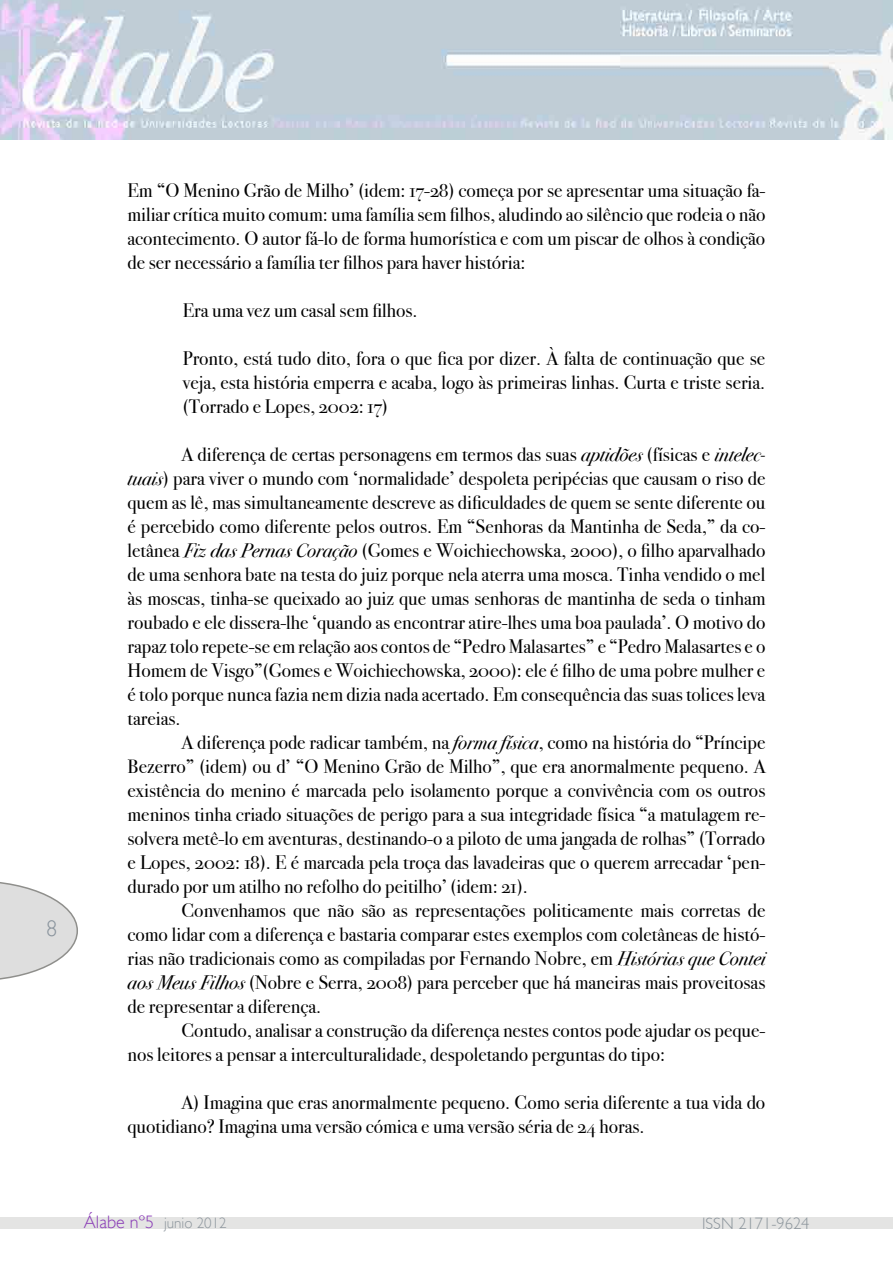
<style>
.page{position:relative;width:893px;height:1263px;background:#fff}
.page>*{position:absolute;margin:0;border:0;box-sizing:border-box;transform-origin:0 0}
.t1{font:300 22.5px "Gill Sans";color:#8a949d}
.t2{font:19.5px/24px "Bodoni Svty Two OSITCTT Book";color:#000;text-align:justify}
.t3{font:300 16.5px "Gill Sans";color:#8c959c}
.t4{font:300 15px "Gill Sans";color:#8c959c}
.s1{font-family:"Bodoni Svty Two OSITCTT Book It"}
.s2{font-size:18px;color:#893ab6}
</style>
<div class="page">
<svg style="left:0;top:882px;width:78px;height:98px"></svg>
<div style="left:0;top:1218px;width:893px;height:11px;background:#e4e4e3"></div>
<img style="left:0;top:0;width:893px;height:139px">
<p class="t1" style="left:46px;top:916px;width:13px">8</p>
<p class="t2" style="left:128px;top:178px;width:639px">Em “O Menino Grão de Milho’ (idem: 17-28) começa por se apresentar uma situação fa&shy;miliar crítica muito comum: uma família sem filhos, aludindo ao silêncio que rodeia o não acontecimento. O autor fá-lo de forma humorística e com um piscar de olhos à condição de ser necessário a família ter filhos para haver história:</p>
<p class="t2" style="left:183px;top:298px;width:236px">Era uma vez um casal sem filhos.</p>
<p class="t2" style="left:183px;top:346px;width:584px">Pronto, está tudo dito, fora o que fica por dizer. À falta de continuação que se veja, esta história emperra e acaba, logo às primeiras linhas. Curta e triste seria. (Torrado e Lopes, 2002: 17)</p>
<p class="t2" style="left:128px;top:442px;width:639px;text-indent:54px">A diferença de certas personagens em termos das suas <span class="s1">aptidões</span> (físicas e <span class="s1">intelec&shy;tuais</span>) para viver o mundo com ‘normalidade’ despoleta peripécias que causam o riso de quem as lê, mas simultaneamente descreve as dificuldades de quem se sente diferente ou é percebido como diferente pelos outros. Em “Senhoras da Mantinha de Seda,” da co&shy;letânea <span class="s1">Fiz das Pernas Coração</span> (Gomes e Woichiechowska, 2000), o filho aparvalhado de uma senhora bate na testa do juiz porque nela aterra uma mosca. Tinha vendido o mel às moscas, tinha-se queixado ao juiz que umas senhoras de mantinha de seda o tinham roubado e ele dissera-lhe ‘quando as encontrar atire-lhes uma boa paulada’. O motivo do rapaz tolo repete-se em relação aos contos de “Pedro Malasartes” e “Pedro Malasartes e o Homem de Visgo”(Gomes e Woichiechowska, 2000): ele é filho de uma pobre mulher e é tolo porque nunca fazia nem dizia nada acertado. Em consequência das suas tolices leva tareias.</p>
<p class="t2" style="left:128px;top:730px;width:639px;text-indent:54px">A diferença pode radicar também, na <span class="s1">forma física</span>, como na história do “Príncipe Bezerro” (idem) ou d’ “O Menino Grão de Milho”, que era anormalmente pequeno. A existência do menino é marcada pelo isolamento porque a convivência com os outros meninos tinha criado situações de perigo para a sua integridade física “a matulagem re&shy;solvera metê-lo em aventuras, destinando-o a piloto de uma jangada de rolhas” (Torrado e Lopes, 2002: 18). E é marcada pela troça das lavadeiras que o querem arrecadar ‘pen&shy;durado por um atilho no refolho do peitilho’ (idem: 21).</p>
<p class="t2" style="left:128px;top:898px;width:639px;text-indent:54px">Convenhamos que não são as representações politicamente mais corretas de como lidar com a diferença e bastaria comparar estes exemplos com coletâneas de histó&shy;rias não tradicionais como as compiladas por Fernando Nobre, em <span class="s1">Histórias que Contei aos Meus Filhos</span> (Nobre e Serra, 2008) para perceber que há maneiras mais proveitosas de representar a diferença.</p>
<p class="t2" style="left:128px;top:1018px;width:639px;text-indent:54px">Contudo, analisar a construção da diferença nestes contos pode ajudar os peque&shy;nos leitores a pensar a interculturalidade, despoletando perguntas do tipo:</p>
<p class="t2" style="left:128px;top:1090px;width:639px;text-indent:54px">A) Imagina que eras anormalmente pequeno. Como seria diferente a tua vida do quotidiano? Imagina uma versão cómica e uma versão séria de 24 horas.</p>
<p class="t4" style="left:84px;top:1214px;width:144px"><span class="s2">Álabe nº5</span> junio 2012</p>
<p class="t3" style="left:702px;top:1214px;width:109px">ISSN 2171-9624</p>
</div>
